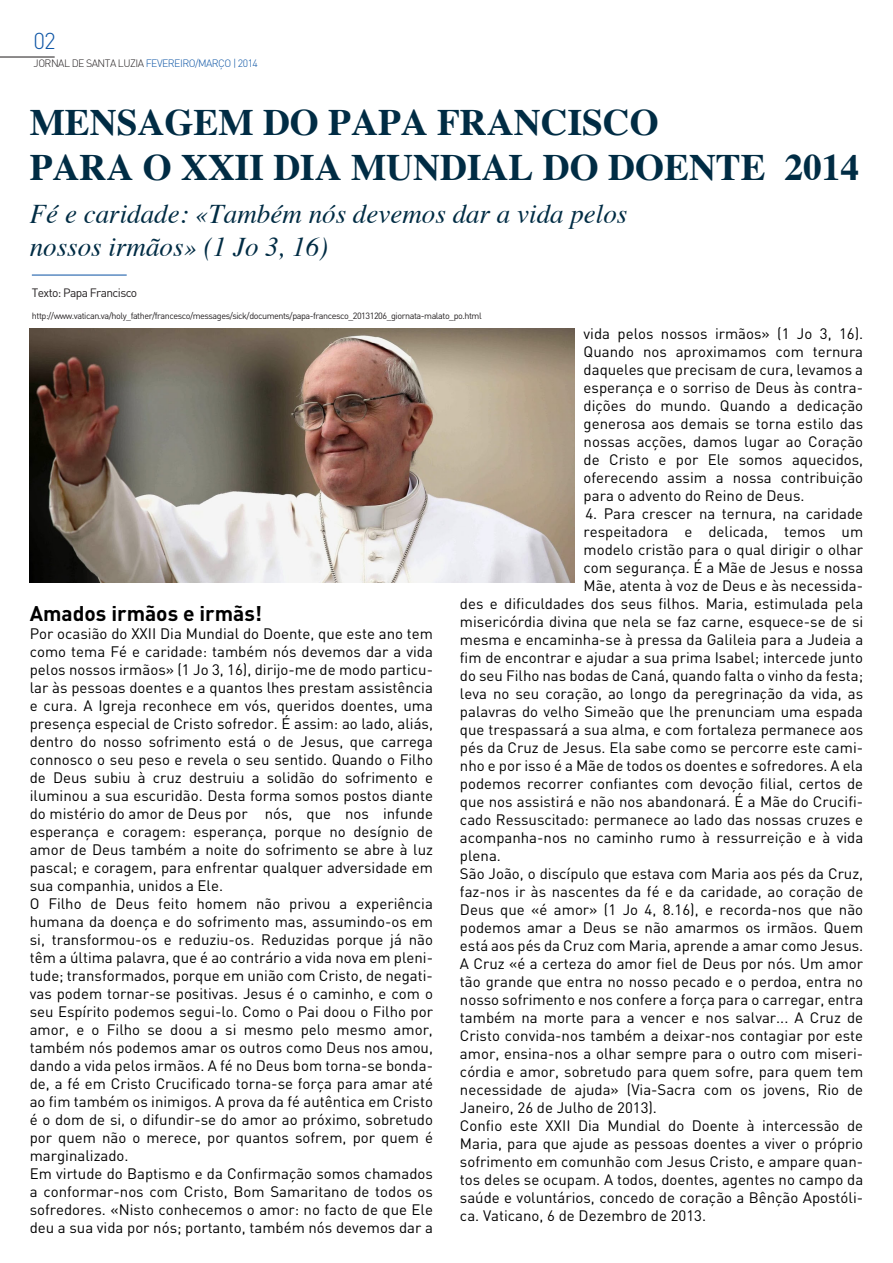
<style>
.page{position:relative;width:893px;height:1263px;background:#fff}
.page>*{position:absolute;margin:0;border:0;box-sizing:border-box;transform-origin:0 0}
.t1{font:700 37.35px/44.8px "Times";color:#002c44}
.t2{font:italic 27px/32.4px "Times";color:#002c44}
.t3{font:300 22.65px "DIN Pro";color:#0e55a5}
.t4{font:700 21px "DIN Pro";color:#000}
.t5{font:15px/18px "DIN Pro";color:#000}
.t6{font:12px "DIN Pro";letter-spacing:-.05em;color:#231f20}
.t7{font:300 10.5px "DIN";letter-spacing:-.05em;color:#0e55a5}
.t8{font:9px "DIN Pro";letter-spacing:-.05em;color:#231f20}
.s1{color:#231f20}
</style>
<div class="page">
<hr style="left:0;top:56px;width:55px;height:2px;background:#231f20">
<img style="left:30px;top:328px;width:545px;height:254px">
<hr style="left:32px;top:275px;width:95px;height:1px;background:#0e55a5">
<h3 class="t3" style="left:34px;top:25px;width:24px">02</h3>
<p class="t7" style="left:34px;top:57px;width:226px"><span class="s1">JORNAL DE SANTA LUZIA</span> FEVEREIRO/MARÇO | 2014</p>
<h1 class="t1" style="left:30px;top:96px;width:831px">MENSAGEM DO PAPA FRANCISCO<br>PARA O XXII DIA MUNDIAL DO DOENTE 2014</h1>
<h2 class="t2" style="left:30px;top:196px;width:599px">Fé e caridade: «Também nós devemos dar a vida pelos nossos irmãos» (1 Jo 3, 16)</h2>
<p class="t6" style="left:32px;top:284px;width:107px">Texto: Papa Francisco</p>
<p class="t8" style="left:32px;top:309px;width:451px">http://www.vatican.va/holy_father/francesco/messages/sick/documents/papa-francesco_20131206_giornata-malato_po.html</p>
<h3 class="t4" style="left:30px;top:599px;width:234px">Amados irmãos e irmãs!</h3>
<p class="t5" style="left:30px;top:623px;width:405px">Por ocasião do XXII Dia Mundial do Doente, que este ano tem como tema Fé e caridade: também nós devemos dar a vida pelos nossos irmãos» (1 Jo 3, 16), dirijo-me de modo particu&shy;lar às pessoas doentes e a quantos lhes prestam assistência e cura. A Igreja reconhece em vós, queridos doentes, uma presença especial de Cristo sofredor. É assim: ao lado, aliás, dentro do nosso sofrimento está o de Jesus, que carrega connosco o seu peso e revela o seu sentido. Quando o Filho de Deus subiu à cruz destruiu a solidão do sofrimento e iluminou a sua escuridão. Desta forma somos postos diante do mistério do amor de Deus por nós, que nos infunde esperança e coragem: esperança, porque no desígnio de amor de Deus também a noite do sofrimento se abre à luz pascal; e coragem, para enfrentar qualquer adversidade em sua companhia, unidos a Ele.<br>O Filho de Deus feito homem não privou a experiência humana da doença e do sofrimento mas, assumindo-os em si, transformou-os e reduziu-os. Reduzidas porque já não têm a última palavra, que é ao contrário a vida nova em pleni&shy;tude; transformados, porque em união com Cristo, de negati&shy;vas podem tornar-se positivas. Jesus é o caminho, e com o seu Espírito podemos segui-lo. Como o Pai doou o Filho por amor, e o Filho se doou a si mesmo pelo mesmo amor, também nós podemos amar os outros como Deus nos amou, dando a vida pelos irmãos. A fé no Deus bom torna-se bonda&shy;de, a fé em Cristo Crucificado torna-se força para amar até ao fim também os inimigos. A prova da fé autêntica em Cristo é o dom de si, o difundir-se do amor ao próximo, sobretudo por quem não o merece, por quantos sofrem, por quem é marginalizado.<br>Em virtude do Baptismo e da Confirmação somos chamados a conformar-nos com Cristo, Bom Samaritano de todos os sofredores. «Nisto conhecemos o amor: no facto de que Ele deu a sua vida por nós; portanto, também nós devemos dar a</p>
<p class="t5" style="left:584px;top:324px;width:281px;text-align:justify">vida pelos nossos irmãos» (1 Jo 3, 16).<br>Quando nos aproximamos com ternura daqueles que precisam de cura, levamos a esperança e o sorriso de Deus às contra&shy;dições do mundo. Quando a dedicação generosa aos demais se torna estilo das nossas acções, damos lugar ao Coração de Cristo e por Ele somos aquecidos, oferecendo assim a nossa contribuição para o advento do Reino de Deus.</p>
<p class="t5" style="left:585px;top:504px;width:279px">4. Para crescer na ternura, na caridade</p>
<p class="t5" style="left:584px;top:522px;width:281px">respeitadora e delicada, temos um</p>
<p class="t5" style="left:584px;top:540px;width:281px">modelo cristão para o qual dirigir o olhar</p>
<p class="t5" style="left:584px;top:558px;width:281px">com segurança. É a Mãe de Jesus e nossa</p>
<p class="t5" style="left:584px;top:576px;width:281px">Mãe, atenta à voz de Deus e às necessida-</p>
<p class="t5" style="left:460px;top:594px;width:405px">des e dificuldades dos seus filhos. Maria, estimulada pela</p>
<p class="t5" style="left:460px;top:612px;width:405px">misericórdia divina que nela se faz carne, esquece-se de si</p>
<p class="t5" style="left:460px;top:630px;width:405px">mesma e encaminha-se à pressa da Galileia para a Judeia a</p>
<p class="t5" style="left:460px;top:648px;width:405px">fim de encontrar e ajudar a sua prima Isabel; intercede junto</p>
<p class="t5" style="left:460px;top:666px;width:405px">do seu Filho nas bodas de Caná, quando falta o vinho da festa;</p>
<p class="t5" style="left:460px;top:684px;width:405px">leva no seu coração, ao longo da peregrinação da vida, as</p>
<p class="t5" style="left:460px;top:702px;width:405px">palavras do velho Simeão que lhe prenunciam uma espada</p>
<p class="t5" style="left:460px;top:720px;width:405px">que trespassará a sua alma, e com fortaleza permanece aos</p>
<p class="t5" style="left:460px;top:738px;width:405px">pés da Cruz de Jesus. Ela sabe como se percorre este cami-</p>
<p class="t5" style="left:460px;top:756px;width:405px">nho e por isso é a Mãe de todos os doentes e sofredores. A ela</p>
<p class="t5" style="left:460px;top:774px;width:405px">podemos recorrer confiantes com devoção filial, certos de</p>
<p class="t5" style="left:460px;top:792px;width:405px">que nos assistirá e não nos abandonará. É a Mãe do Crucifi-</p>
<p class="t5" style="left:460px;top:810px;width:405px">cado Ressuscitado: permanece ao lado das nossas cruzes e</p>
<p class="t5" style="left:460px;top:828px;width:405px">acompanha-nos no caminho rumo à ressurreição e à vida</p>
<p class="t5" style="left:460px;top:846px;width:42px">plena.</p>
<p class="t5" style="left:460px;top:864px;width:405px">São João, o discípulo que estava com Maria aos pés da Cruz,</p>
<p class="t5" style="left:460px;top:882px;width:405px">faz-nos ir às nascentes da fé e da caridade, ao coração de</p>
<p class="t5" style="left:460px;top:900px;width:405px">Deus que «é amor» (1 Jo 4, 8.16), e recorda-nos que não</p>
<p class="t5" style="left:460px;top:918px;width:405px">podemos amar a Deus se não amarmos os irmãos. Quem</p>
<p class="t5" style="left:460px;top:936px;width:405px">está aos pés da Cruz com Maria, aprende a amar como Jesus.</p>
<p class="t5" style="left:460px;top:954px;width:405px">A Cruz «é a certeza do amor fiel de Deus por nós. Um amor</p>
<p class="t5" style="left:460px;top:972px;width:405px">tão grande que entra no nosso pecado e o perdoa, entra no</p>
<p class="t5" style="left:460px;top:990px;width:405px">nosso sofrimento e nos confere a força para o carregar, entra</p>
<p class="t5" style="left:460px;top:1008px;width:405px">também na morte para a vencer e nos salvar... A Cruz de</p>
<p class="t5" style="left:460px;top:1026px;width:405px">Cristo convida-nos também a deixar-nos contagiar por este</p>
<p class="t5" style="left:460px;top:1044px;width:405px">amor, ensina-nos a olhar sempre para o outro com miseri-</p>
<p class="t5" style="left:460px;top:1062px;width:405px">córdia e amor, sobretudo para quem sofre, para quem tem</p>
<p class="t5" style="left:460px;top:1080px;width:405px">necessidade de ajuda» (Via-Sacra com os jovens, Rio de</p>
<p class="t5" style="left:460px;top:1098px;width:199px">Janeiro, 26 de Julho de 2013).</p>
<p class="t5" style="left:460px;top:1116px;width:405px">Confio este XXII Dia Mundial do Doente à intercessão de</p>
<p class="t5" style="left:460px;top:1134px;width:405px">Maria, para que ajude as pessoas doentes a viver o próprio</p>
<p class="t5" style="left:460px;top:1152px;width:405px">sofrimento em comunhão com Jesus Cristo, e ampare quan-</p>
<p class="t5" style="left:460px;top:1170px;width:405px">tos deles se ocupam. A todos, doentes, agentes no campo da</p>
<p class="t5" style="left:460px;top:1188px;width:405px">saúde e voluntários, concedo de coração a Bênção Apostóli-</p>
<p class="t5" style="left:460px;top:1206px;width:248px">ca. Vaticano, 6 de Dezembro de 2013.</p>
</div>
